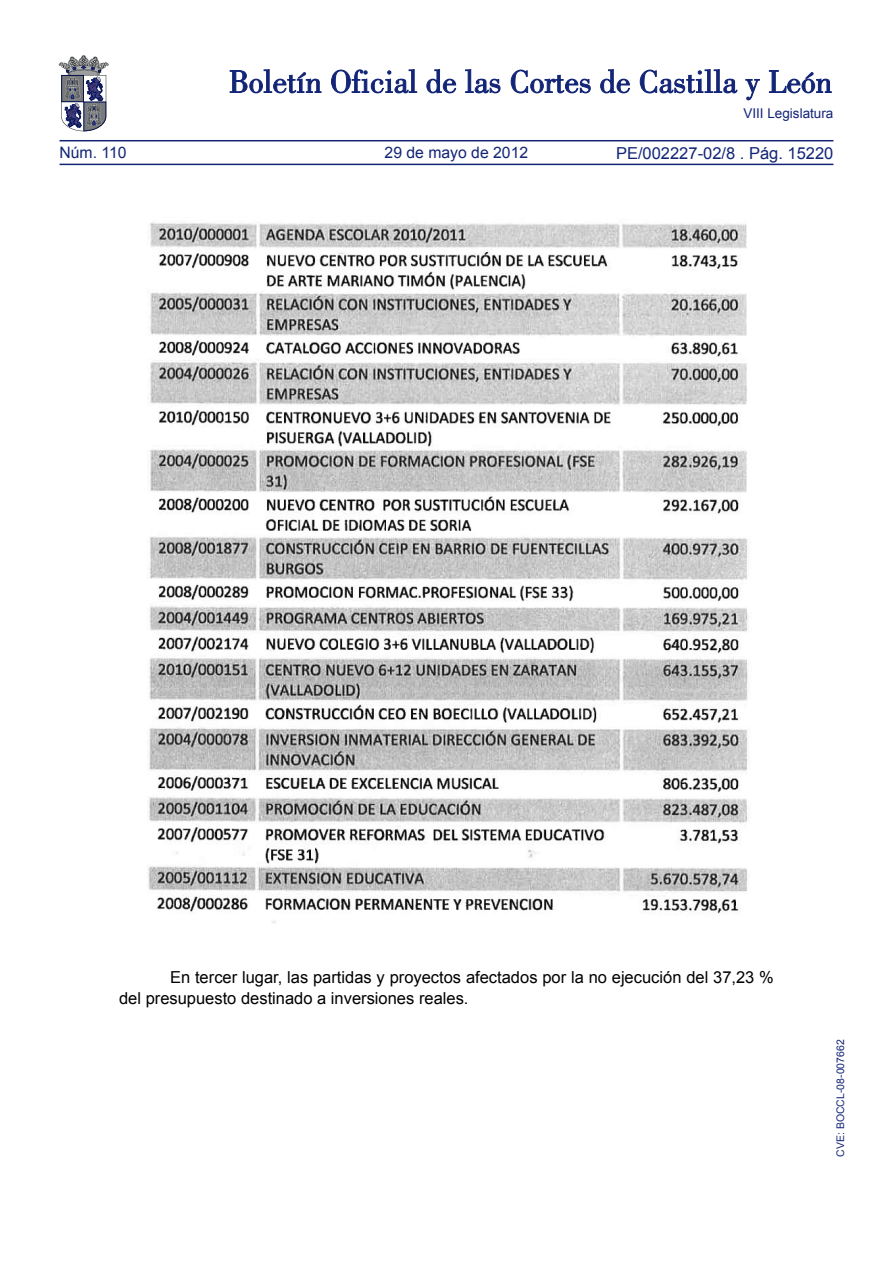
<style>
.page{position:relative;width:893px;height:1263px;background:#fff}
.page>*{position:absolute;margin:0;border:0;box-sizing:border-box;transform-origin:0 0}
.t1{font:16.5px/21px "Arial";color:#000}
.t2{font:16.5px "Arial";color:#132577}
.t3{font:15.75px "Arial";color:#132577}
.t4{font:13.5px "Arial";color:#132577}
.t5{font:10.5px "Arial";color:#132577}
</style>
<div class="page">
<hr style="left:60px;top:164px;width:773px;height:1px;background:#132577">
<hr style="left:60px;top:140px;width:773px;height:1px;background:#132577">
<svg style="left:230px;top:69px;width:91px;height:24px"></svg>
<svg style="left:331px;top:69px;width:86px;height:24px"></svg>
<svg style="left:426px;top:69px;width:30px;height:24px"></svg>
<svg style="left:465px;top:69px;width:35px;height:24px"></svg>
<svg style="left:511px;top:70px;width:80px;height:23px"></svg>
<svg style="left:600px;top:69px;width:30px;height:24px"></svg>
<svg style="left:640px;top:69px;width:97px;height:24px"></svg>
<svg style="left:745px;top:79px;width:15px;height:21px"></svg>
<svg style="left:769px;top:70px;width:62px;height:23px"></svg>
<svg style="left:59px;top:55px;width:49px;height:76px"></svg>
<img style="left:147px;top:222px;width:601px;height:701px">
<p class="t3" style="left:60px;top:142px;width:69px">Núm. 110</p>
<p class="t3" style="left:385px;top:142px;width:145px">29 de mayo de 2012</p>
<p class="t4" style="left:743px;top:105px;width:92px">VIII Legislatura</p>
<p class="t2" style="left:616px;top:142px;width:219px">PE/002227-02/8 . Pág. 15220</p>
<p class="t1" style="left:119px;top:967px;width:656px;text-indent:51px">En tercer lugar, las partidas y proyectos afectados por la no ejecución del 37,23 % del presupuesto destinado a inversiones reales.</p>
<p class="t5" style="left:834px;top:1157px;width:119px;rotate:-90deg">CVE: BOCCL-08-007662</p>
</div>
